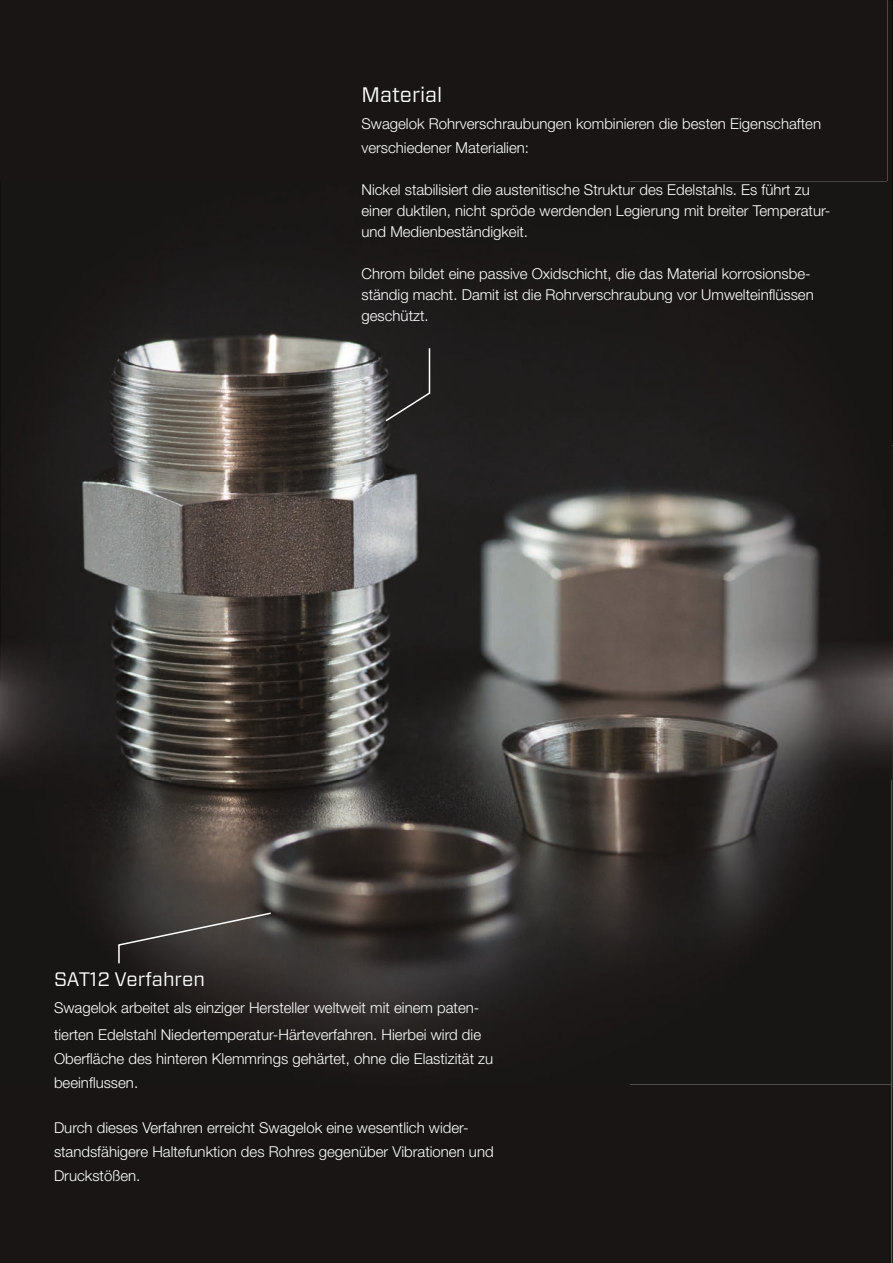
<style>
.page{position:relative;width:893px;height:1263px;background:#fff}
.page>*{position:absolute;margin:0;border:0;box-sizing:border-box;transform-origin:0 0}
.t1{font:21px "Forza";color:#fff}
.t2{font:19.5px "Forza";color:#fff}
.t3{font:300 15px/24px "Helvetica Neue LT Std";color:#fff}
</style>
<div class="page">
<div style="left:0;top:1084px;width:891px;height:179px;background:#181514"></div>
<svg style="left:891px;top:779px;width:2px;height:484px"></svg>
<div style="left:0;top:0;width:888px;height:181px;background:#181514"></div>
<img style="left:888px;top:0;width:5px;height:445px">
<svg style="left:891px;top:450px;width:2px;height:230px"></svg>
<img style="left:0;top:680px;width:893px;height:99px">
<img style="left:0;top:682px;width:891px;height:402px">
<img style="left:891px;top:779px;width:1px;height:305px">
<img style="left:0;top:181px;width:891px;height:499px">
<img style="left:888px;top:181px;width:3px;height:264px">
<svg style="left:888px;top:445px;width:5px;height:5px"></svg>
<svg style="left:117px;top:911px;width:155px;height:52px;background:#3f3b3a"></svg>
<svg style="left:384px;top:391px;width:48px;height:32px;background:#2e2c2c"></svg>
<hr style="left:429px;top:348px;width:1px;height:46px;background:#fff">
<h1 class="t1" style="left:361px;top:80px;width:83px">Material</h1>
<p class="t3" style="left:361px;top:111px;width:461px">Swagelok Rohrverschraubungen kombinieren die besten Eigenschaften verschiedener Materialien:</p>
<p class="t3" style="left:361px;top:179px;width:471px;line-height:21px">Nickel stabilisiert die austenitische Struktur des Edelstahls. Es führt zu einer duktilen, nicht spröde werdenden Legierung mit breiter Temperatur&shy;und Medienbeständigkeit.</p>
<p class="t3" style="left:361px;top:263px;width:454px;line-height:21px">Chrom bildet eine passive Oxidschicht, die das Material korrosionsbe&shy;ständig macht. Damit ist die Rohrverschraubung vor Umwelteinflüssen geschützt.</p>
<h2 class="t2" style="left:54px;top:966px;width:152px">SAT12 Verfahren</h2>
<p class="t3" style="left:54px;top:994px;width:429px;line-height:27px">Swagelok arbeitet als einziger Hersteller weltweit mit einem paten&shy;tierten Edelstahl Niedertemperatur-Härteverfahren. Hierbei wird die</p>
<p class="t3" style="left:54px;top:1047px;width:441px">Oberfläche des hinteren Klemmrings gehärtet, ohne die Elastizität zu beeinflussen.</p>
<p class="t3" style="left:54px;top:1116px;width:441px">Durch dieses Verfahren erreicht Swagelok eine wesentlich wider&shy;standsfähigere Haltefunktion des Rohres gegenüber Vibrationen und<br>Druckstößen.</p>
</div>
